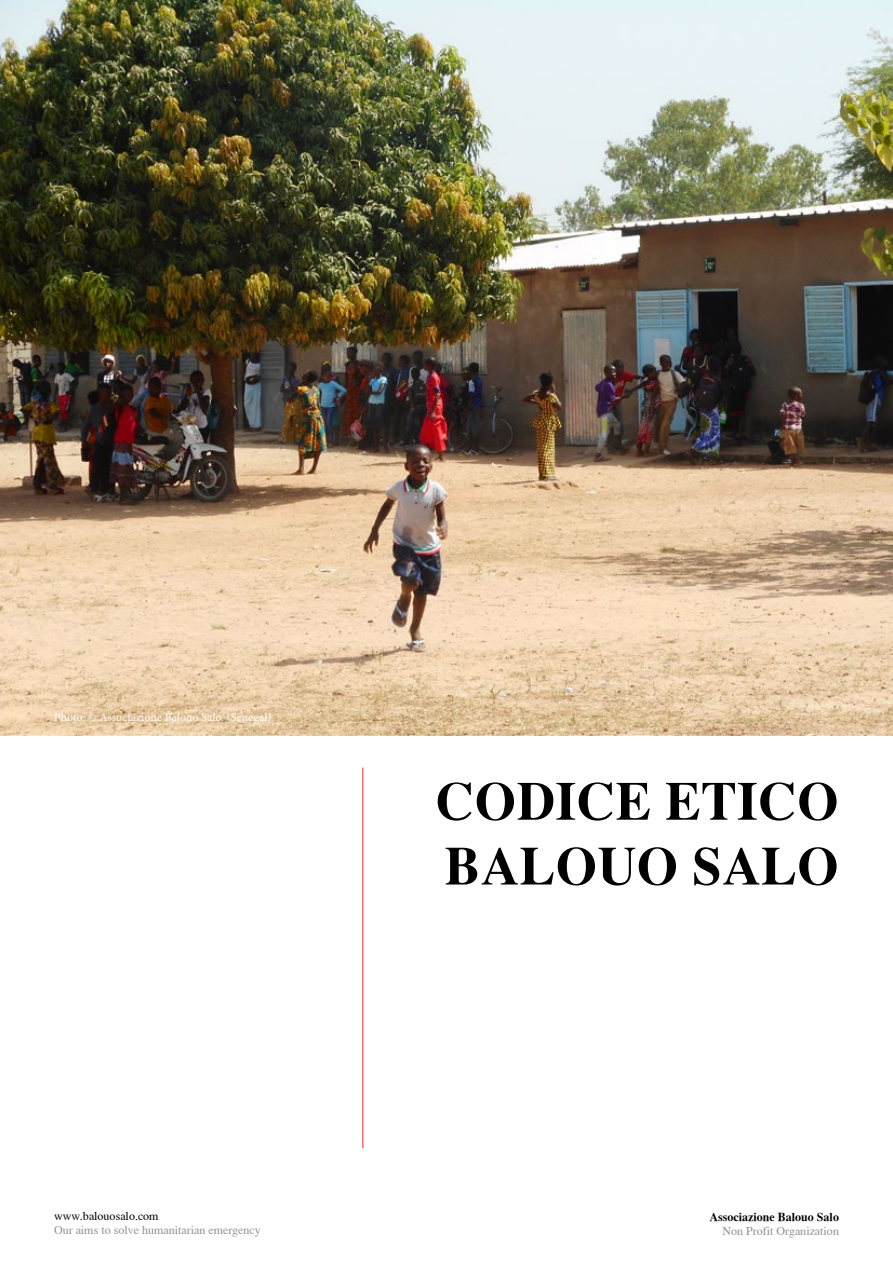
<style>
.page{position:relative;width:893px;height:1263px;background:#fff}
.page>*{position:absolute;margin:0;border:0;box-sizing:border-box;transform-origin:0 0}
.t1{font:700 54px/64.8px "Romantic";color:#000}
.t2{font:12px "Romantic";color:#8f9194}
.t3{font:12px "Minion Pro";color:#fff}
.t4{font:700 12px "Romantic";color:#000}
.t5{font:12px "Romantic";color:#000}
</style>
<div class="page">
<img style="left:0;top:0;width:893px;height:736px">
<hr style="left:362px;top:767px;width:2px;height:381px;background:#f66">
<p class="t3" style="left:54px;top:709px;width:219px">Photo: © Associazione Balouo Salo. (Senegal)</p>
<p class="t5" style="left:54px;top:1209px;width:106px">www.balouosalo.com</p>
<p class="t2" style="left:54px;top:1223px;width:208px">Our aims to solve humanitarian emergency</p>
<h1 class="t1" style="left:435px;top:768px;width:405px">CODICE ETICO<br>BALOUO SALO</h1>
<p class="t4" style="left:710px;top:1209px;width:131px">Associazione Balouo Salo</p>
<p class="t2" style="left:722px;top:1224px;width:118px">Non Profit Organization</p>
</div>
